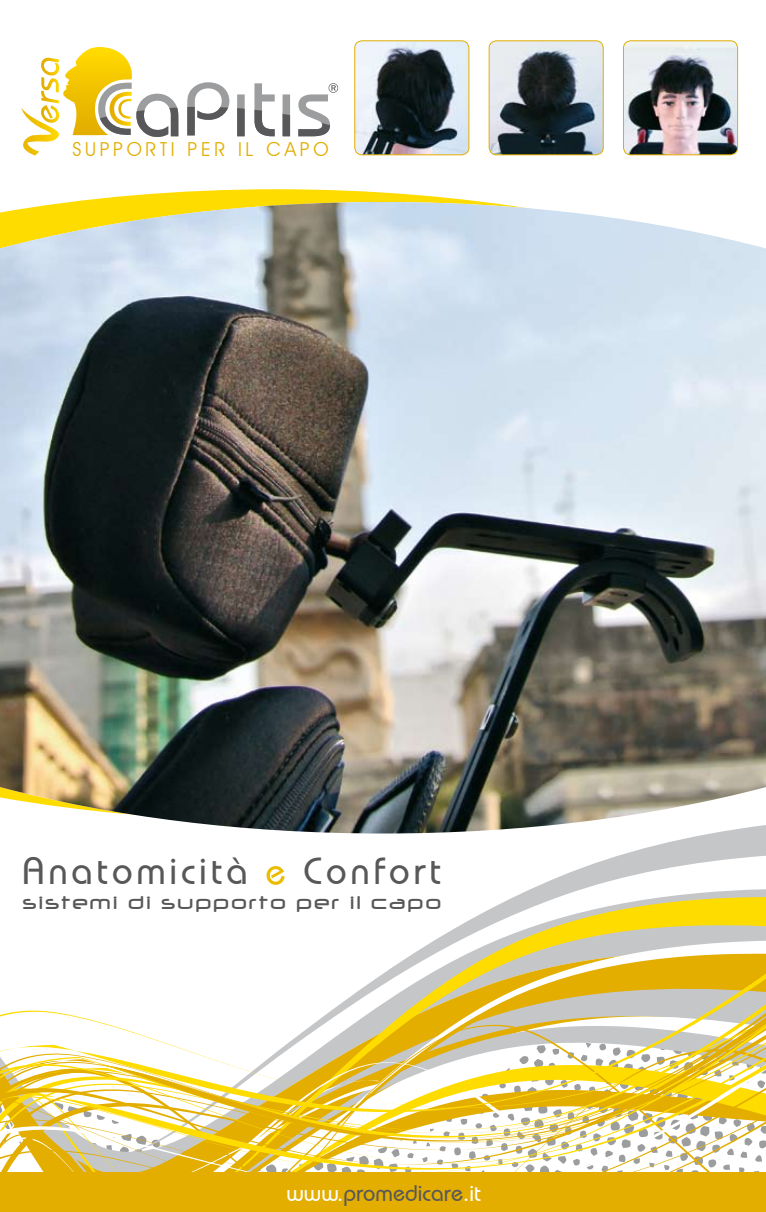
<style>
.page{position:relative;width:766px;height:1212px;background:#fff}
.page>*{position:absolute;margin:0;border:0;box-sizing:border-box;transform-origin:0 0}
.t1{font:500 37.65px "Bauhaus IT Cby BT";letter-spacing:.1em;color:#58585a}
.t2{font:500 22.5px "Bauhaus IT Cby BT";color:#58585a}
.t3{font:21.6px "Neuropol";letter-spacing:.11em;color:#58585a}
.t4{font:19.2px "Avant Garde IT Cby BT";letter-spacing:.195em;color:#e3ae00}
.s1{color:#fff}
</style>
<div class="page">
<svg style="left:71px;top:189px;width:412px;height:13px;fill:#ffdc00"></svg>
<img style="left:0;top:202px;width:765px;height:623px">
<svg style="left:214px;top:825px;width:551px;height:72px"></svg>
<svg style="left:384px;top:897px;width:381px;height:76px"></svg>
<svg style="left:334px;top:973px;width:431px;height:36px"></svg>
<svg style="left:0;top:1009px;width:765px;height:8px"></svg>
<svg style="left:0;top:1017px;width:765px;height:155px"></svg>
<img style="left:623px;top:41px;width:114px;height:114px">
<div style="left:623px;top:40px;width:114px;height:115px;border:1px solid #e3ae00;border-radius:7px"></div>
<img style="left:355px;top:41px;width:114px;height:114px">
<div style="left:354px;top:40px;width:115px;height:115px;border:1px solid #e3ae00;border-radius:7px"></div>
<img style="left:490px;top:41px;width:113px;height:114px">
<div style="left:488px;top:40px;width:115px;height:115px;border:1px solid #e3ae00;border-radius:7px"></div>
<div style="left:0;top:1172px;width:765px;height:40px;background:#e3ae00"></div>
<svg style="left:21px;top:47px;width:317px;height:109px"></svg>
<p class="t4" style="left:72px;top:137px;width:257px">SUPPORTI PER IL CAPO</p>
<h1 class="t1" style="left:22px;top:848px;width:420px">Anatomicità <span class="s1">e</span> Confort</h1>
<p class="t3" style="left:23px;top:891px;width:419px">sistemi di supporto per il capo</p>
<p class="t2" style="left:286px;top:1179px;width:196px"><span class="s1">www.</span>promedicare<span class="s1">.it</span></p>
</div>
